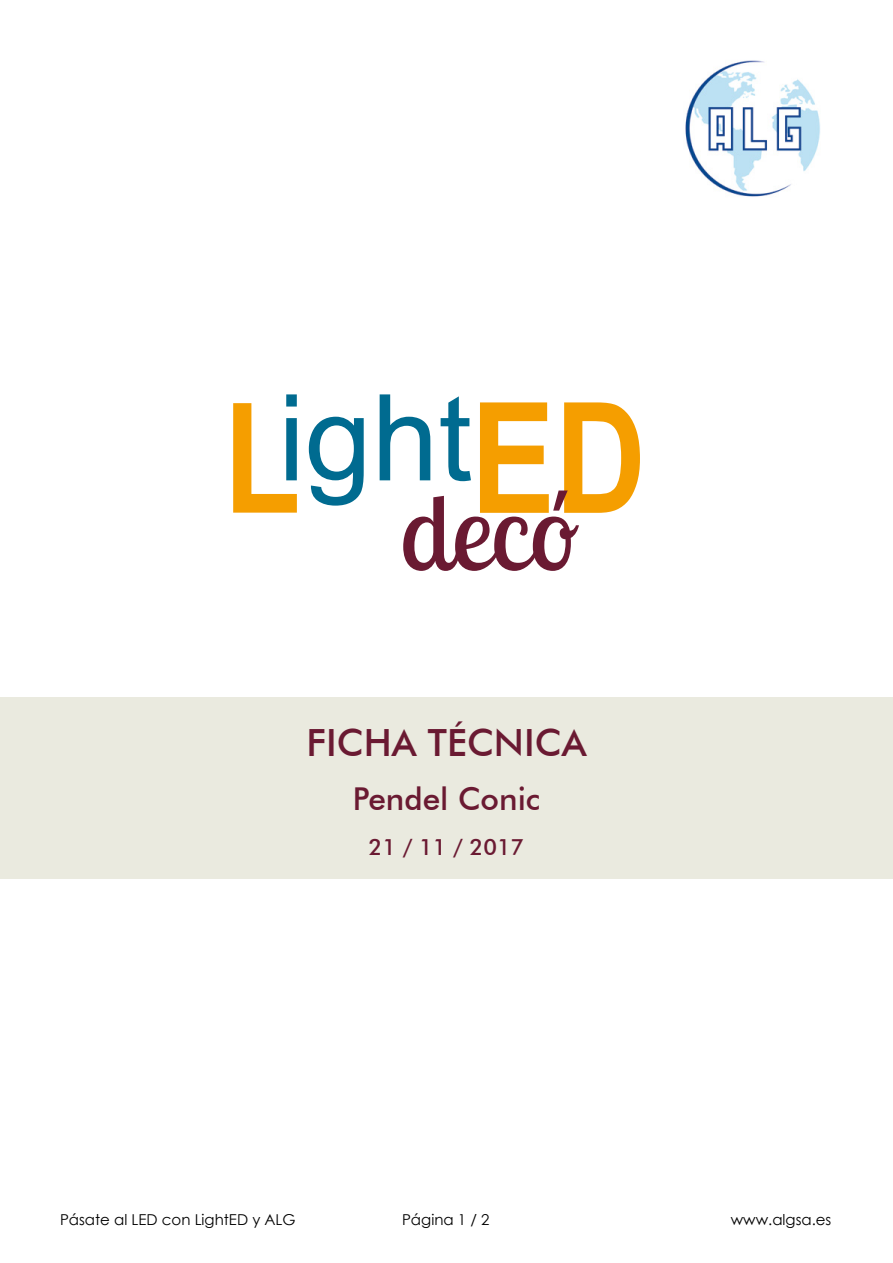
<style>
.page{position:relative;width:893px;height:1263px;background:#fff}
.page>*{position:absolute;margin:0;border:0;box-sizing:border-box;transform-origin:0 0}
.t1{font:500 37.5px "Futura BT";color:#6a1a32}
.t2{font:500 31.5px "Futura BT";color:#6a1a32}
.t3{font:500 22.5px "Futura BT";color:#6a1a32}
.t4{font:15px "Century Gothic";color:#000}
</style>
<div class="page">
<div style="left:0;top:697px;width:893px;height:182px;background:#eaeadf"></div>
<svg style="left:233px;top:394px;width:64px;height:119px"></svg>
<svg style="left:309px;top:417px;width:55px;height:89px"></svg>
<svg style="left:380px;top:394px;width:260px;height:177px"></svg>
<img style="left:685px;top:60px;width:135px;height:137px">
<h1 class="t1" style="left:306px;top:719px;width:282px">FICHA TÉCNICA</h1>
<h2 class="t2" style="left:353px;top:780px;width:189px">Pendel Conic</h2>
<h3 class="t3" style="left:369px;top:833px;width:157px">21 / 11 / 2017</h3>
<p class="t4" style="left:60px;top:1209px;width:237px">Pásate al LED con LightED y ALG</p>
<p class="t4" style="left:402px;top:1209px;width:89px">Página 1 / 2</p>
<p class="t4" style="left:731px;top:1209px;width:102px">www.algsa.es</p>
</div>
